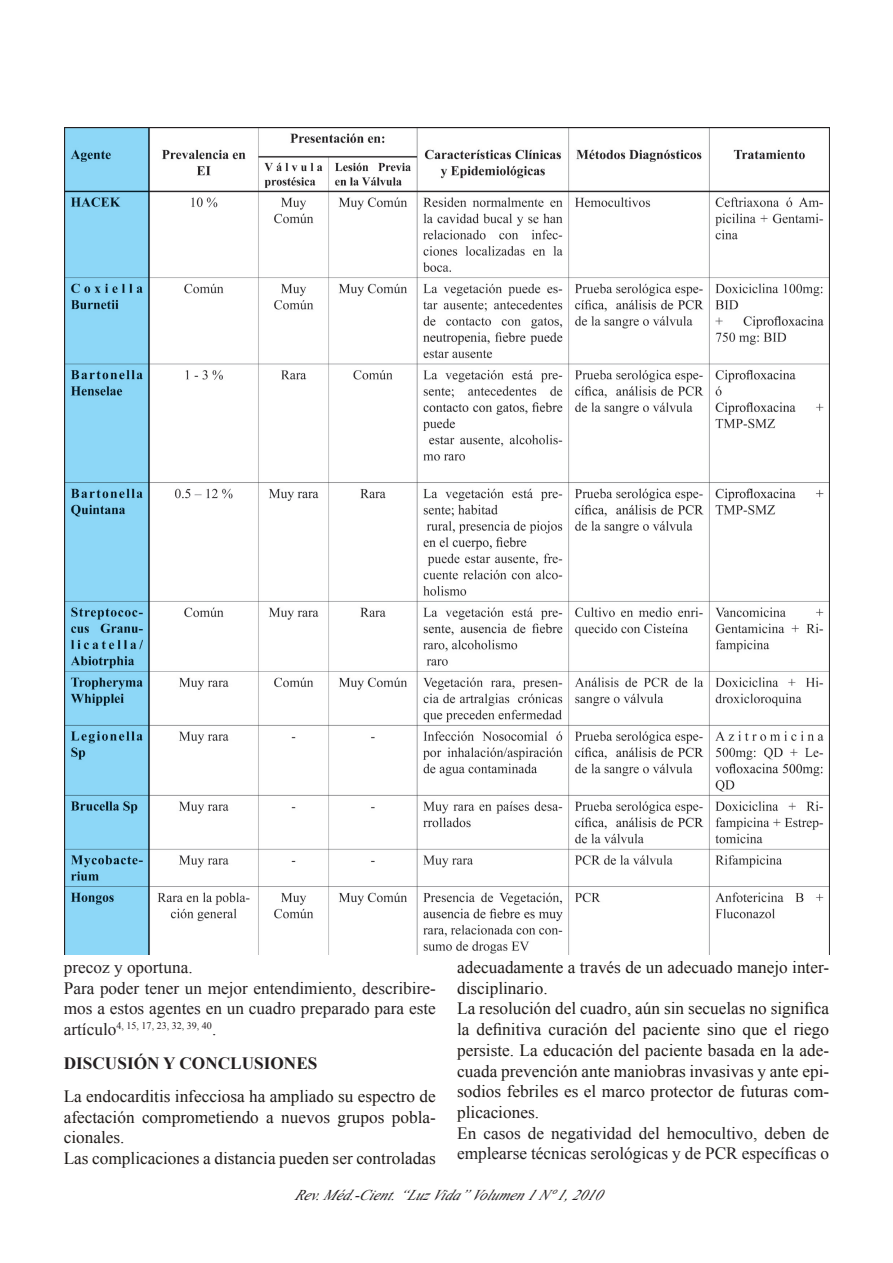
<style>
.page{position:relative;width:893px;height:1263px;background:#fff}
.page>*{position:absolute;margin:0;border:0;box-sizing:border-box;transform-origin:0 0}
.t1{font:17.25px/20.7px "Times New Roman";color:#1f1a17;text-align:justify}
.t2{font:17.25px/20.7px "Times New Roman";color:#231f20}
.t3{font:700 17.25px "Times New Roman";color:#231f20}
.t4{font:italic 15px "Times New Roman";color:#231f20}
.t5{font:10.05px "Times New Roman";color:#231f20}
.s1{font-size:17.25px}
</style>
<div class="page">
<img style="left:64px;top:128px;width:766px;height:826px">
<p class="t2" style="left:64px;top:957px;width:130px">precoz y oportuna.</p>
<p class="t2" style="left:64px;top:977px;width:374px">Para poder tener un mejor entendimiento, describire&shy;mos a estos agentes en un cuadro preparado para este</p>
<p class="t5" style="left:64px;top:1019px;width:154px"><span class="s1">artículo</span>4, 15, 17, 23, 32, 39, 40<span class="s1">.</span></p>
<p class="t3" style="left:64px;top:1051px;width:255px">DISCUSIÓN Y CONCLUSIONES</p>
<p class="t1" style="left:64px;top:1086px;width:374px">La endocarditis infecciosa ha ampliado su espectro de afectación comprometiendo a nuevos grupos pobla&shy;cionales.</p>
<p class="t1" style="left:64px;top:1148px;width:374px">Las complicaciones a distancia pueden ser controladas</p>
<p class="t1" style="left:457px;top:957px;width:374px">adecuadamente a través de un adecuado manejo inter&shy;disciplinario.</p>
<p class="t1" style="left:457px;top:998px;width:374px">La resolución del cuadro, aún sin secuelas no significa la definitiva curación del paciente sino que el riego persiste. La educación del paciente basada en la ade&shy;cuada prevención ante maniobras invasivas y ante epi&shy;sodios febriles es el marco protector de futuras com&shy;plicaciones.</p>
<p class="t2" style="left:457px;top:1122px;width:374px">En casos de negatividad del hemocultivo, deben de emplearse técnicas serológicas y de PCR específicas o</p>
<p class="t4" style="left:294px;top:1185px;width:316px">Rev.Méd.-Cient.“LuzVida”Volumen1Nº1,2010</p>
</div>
